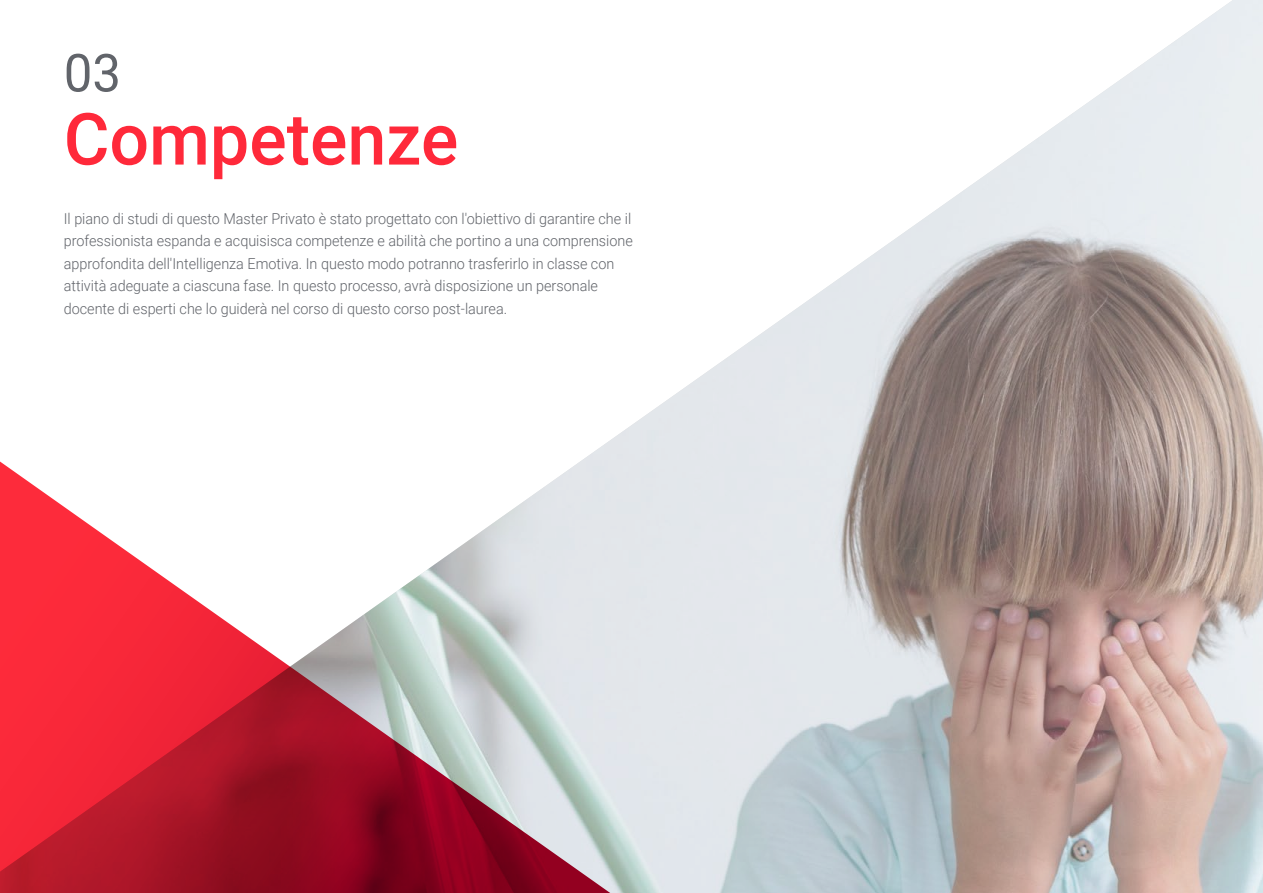
<style>
.page{position:relative;width:1263px;height:893px;background:#fff}
.page>*{position:absolute;margin:0;border:0;box-sizing:border-box;transform-origin:0 0}
.t1{font:500 72px "Roboto";color:#ff293a}
.t2{font:52.5px "Roboto";color:#61646a}
.t3{font:300 15px/22.5px "Roboto";color:#61646a;scale:.96 1}
</style>
<div class="page">
<img style="left:602px;top:0;width:661px;height:893px">
<svg style="left:0;top:446px;width:640px;height:447px"></svg>
<h2 class="t2" style="left:64px;top:36px;width:59px">03</h2>
<h1 class="t1" style="left:64px;top:89px;width:396px">Competenze</h1>
<p class="t3" style="left:64px;top:207px;width:594px">Il piano di studi di questo Master Privato è stato progettato con l'obiettivo di garantire che il professionista espanda e acquisisca competenze e abilità che portino a una comprensione approfondita dell'Intelligenza Emotiva. In questo modo potranno trasferirlo in classe con attività adeguate a ciascuna fase. In questo processo, avrà disposizione un personale docente di esperti che lo guiderà nel corso di questo corso post-laurea.</p>
</div>
